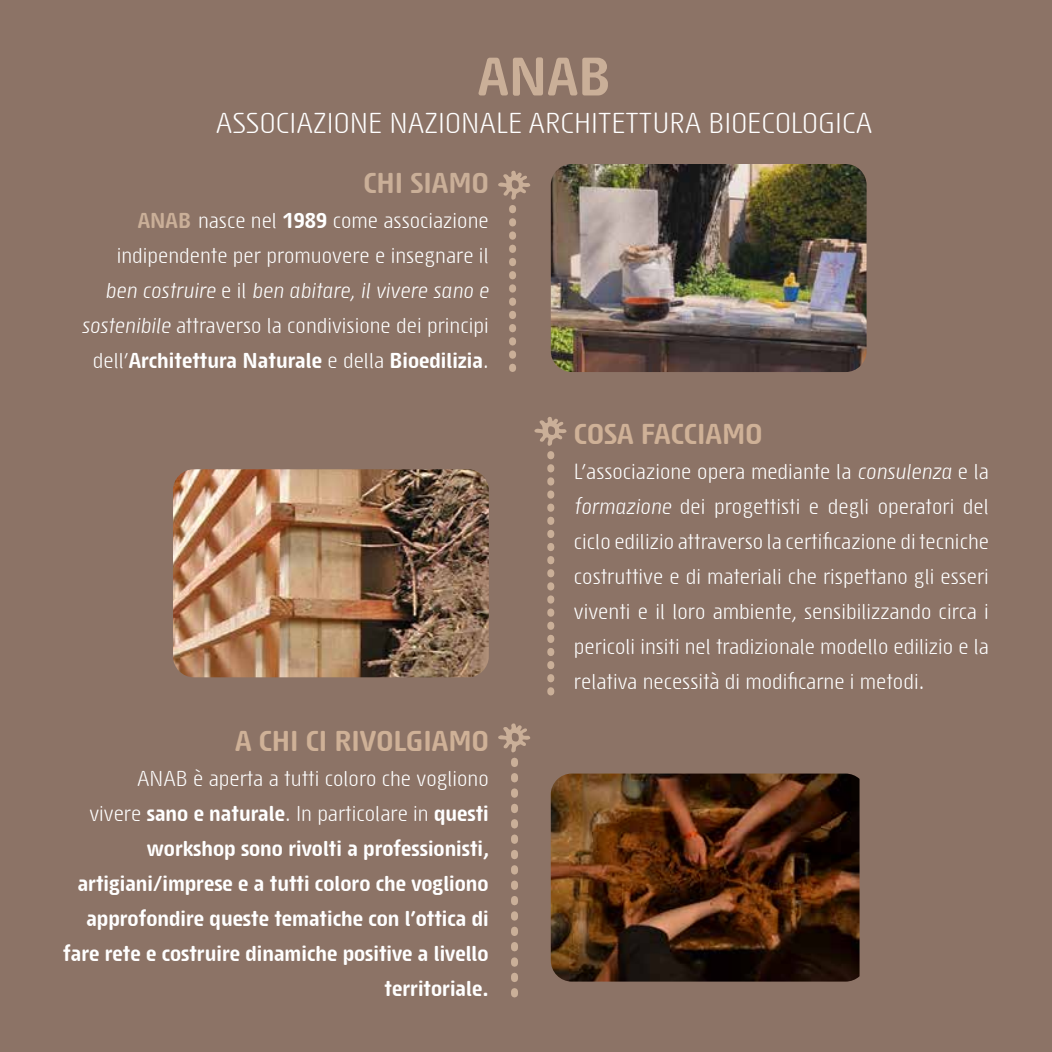
<style>
.page{position:relative;width:1052px;height:1052px;background:#8c7366}
.page>*{position:absolute;margin:0;border:0;box-sizing:border-box;transform-origin:0 0}
.t1{font:700 52.5px "Sys TTW00";color:#caaf98}
.t2{font:28px "Sys TTW00";color:#fff}
.t3{font:700 28px "Sys TTW00";color:#cfb197}
.t4{font:700 28px "Sys TTW00";color:#caaf98}
.t5{font:21px/35px "Sys TTW00";color:#fff;text-align:right}
.t6{font:700 21px/35px "Sys TTW00";color:#fff;text-align:right}
.s1{font-weight:700;color:#caaf98}
.s2{font-weight:700}
.s3{font-style:italic}
.s4{font-weight:400}
</style>
<div class="page">
<svg style="left:498px;top:170px;width:32px;height:30px"></svg>
<svg style="left:498px;top:723px;width:32px;height:29px"></svg>
<svg style="left:534px;top:417px;width:32px;height:29px"></svg>
<svg style="left:509px;top:208px;width:7px;height:160px"></svg>
<svg style="left:511px;top:761px;width:7px;height:233px"></svg>
<svg style="left:547px;top:454px;width:7px;height:238px"></svg>
<img style="left:173px;top:469px;width:316px;height:208px">
<img style="left:551px;top:164px;width:315px;height:208px">
<img style="left:551px;top:773px;width:308px;height:208px">
<h1 class="t1" style="left:478px;top:42px;width:134px">ANAB</h1>
<h2 class="t2" style="left:216px;top:104px;width:658px">ASSOCIAZIONE NAZIONALE ARCHITETTURA BIOECOLOGICA</h2>
<h2 class="t4" style="left:363px;top:164px;width:127px">CHI SIAMO</h2>
<p class="t5" style="left:81px;top:202px;width:409px"><span class="s1">ANAB</span> nasce nel <span class="s2">1989</span> come associazione indipendente per promuovere e insegnare il <span class="s3">ben costruire</span> e il <span class="s3">ben abitare, il vivere sano e sostenibile</span> attraverso la condivisione dei principi dell’<span class="s2">Architettura Naturale</span> e della <span class="s2">Bioedilizia</span>.</p>
<h2 class="t3" style="left:235px;top:722px;width:255px">A CHI CI RIVOLGIAMO</h2>
<p class="t6" style="left:63px;top:759px;width:427px"><span class="s4">ANAB è aperta a tutti coloro che vogliono<br>vivere</span> sano e naturale<span class="s4">. In particolare in</span> questi workshop sono rivolti a professionisti, artigiani/imprese e a tutti coloro che vogliono approfondire queste tematiche con l’ottica di fare rete e costruire dinamiche positive a livello territoriale.</p>
<h2 class="t3" style="left:574px;top:415px;width:190px">COSA FACCIAMO</h2>
<p class="t5" style="left:574px;top:453px;width:416px;text-align:justify">L’associazione opera mediante la <span class="s3">consulenza</span> e la <span class="s3">formazione</span> dei progettisti e degli operatori del ciclo edilizio attraverso la certificazione di tecniche costruttive e di materiali che rispettano gli esseri viventi e il loro ambiente, sensibilizzando circa i pericoli insiti nel tradizionale modello edilizio e la relativa necessità di modificarne i metodi.</p>
</div>
